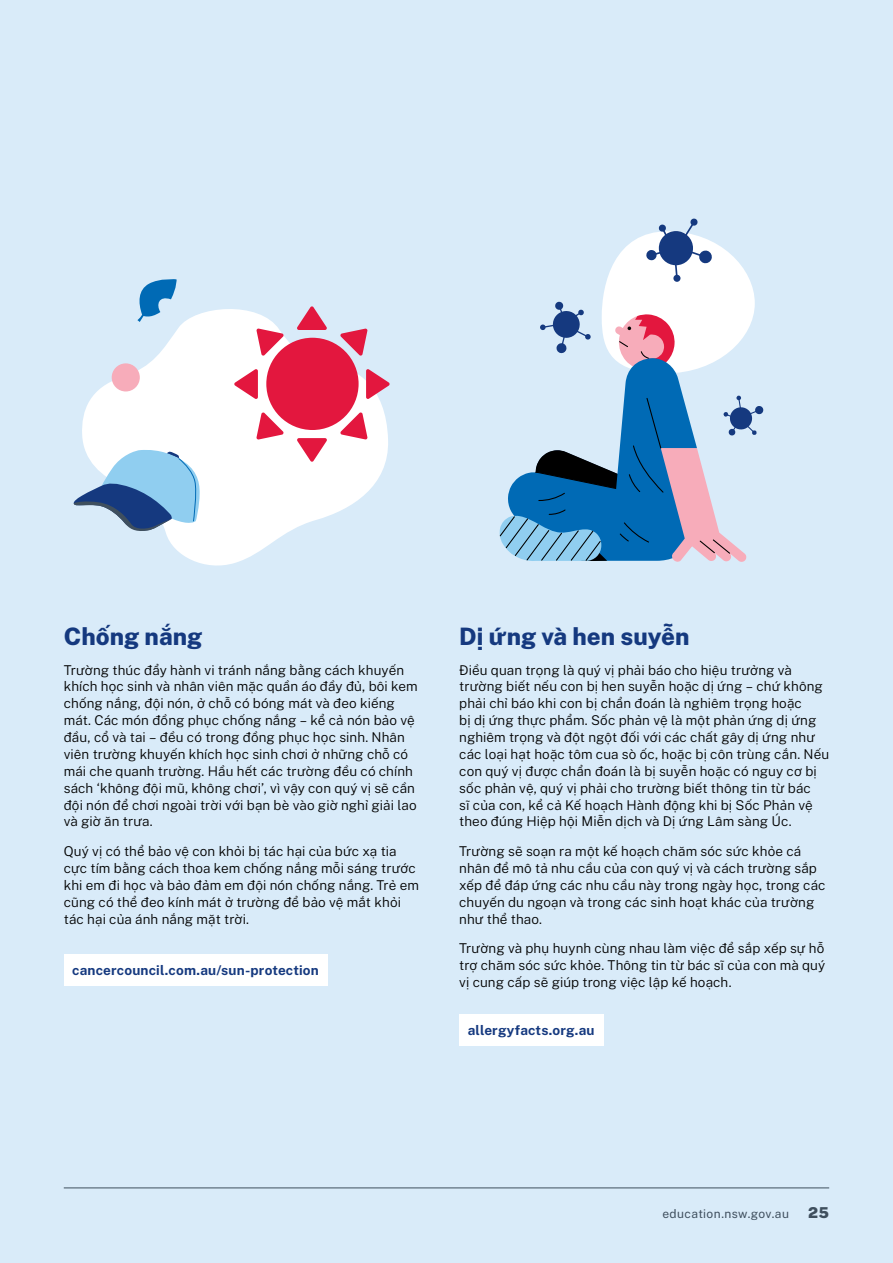
<style>
.page{position:relative;width:893px;height:1263px;background:#d9ebf9}
.page>*{position:absolute;margin:0;border:0;box-sizing:border-box;transform-origin:0 0}
._03_Heading_3{font:800 24px "Public Sans";color:#15397f}
.t1{font:900 15px "Public Sans";color:#3f4f5e}
._04_Body{font:300 13.5px/16.8px "Public Sans";letter-spacing:.01em;color:#000}
._04_Body-2{font:700 13.5px "Public Sans";letter-spacing:.01em;color:#15397f}
.t2{font:12px "Public Sans";letter-spacing:.035em;color:#3f4f5e}
</style>
<div class="page">
<div style="left:64px;top:954px;width:263px;height:32px;background:#fff"></div>
<div style="left:459px;top:1014px;width:145px;height:32px;background:#fff"></div>
<svg style="left:499px;top:218px;width:265px;height:344px"></svg>
<svg style="left:139px;top:279px;width:38px;height:21px"></svg>
<svg style="left:82px;top:300px;width:306px;height:266px;fill:#fff"></svg>
<div style="left:266px;top:338px;width:93px;height:92px;background:#e3173e;border-radius:50%"></div>
<svg style="left:297px;top:306px;width:30px;height:24px"></svg>
<svg style="left:297px;top:438px;width:30px;height:24px"></svg>
<svg style="left:366px;top:369px;width:24px;height:30px"></svg>
<svg style="left:234px;top:369px;width:24px;height:30px"></svg>
<svg style="left:340px;top:412px;width:27px;height:27px"></svg>
<svg style="left:256px;top:329px;width:28px;height:27px"></svg>
<svg style="left:256px;top:412px;width:27px;height:27px"></svg>
<svg style="left:340px;top:329px;width:27px;height:27px"></svg>
<svg style="left:74px;top:450px;width:126px;height:81px"></svg>
<svg style="left:112px;top:363px;width:28px;height:28px"></svg>
<div style="left:114px;top:366px;width:23px;height:23px;background:#f7acba;border-radius:50%"></div>
<hr style="left:64px;top:1188px;width:765px;height:1px;background:#3f4f5e">
<h3 class="_03_Heading_3" style="left:64px;top:620px;width:140px">Chống nắng</h3>
<p class="_04_Body" style="left:64px;top:661px;width:355px">Trường thúc đẩy hành vi tránh nắng bằng cách khuyến khích học sinh và nhân viên mặc quần áo đầy đủ, bôi kem chống nắng, đội nón, ở chỗ có bóng mát và đeo kiếng mát. Các món đồng phục chống nắng – kể cả nón bảo vệ đầu, cổ và tai – đều có trong đồng phục học sinh. Nhân viên trường khuyến khích học sinh chơi ở những chỗ có mái che quanh trường. Hầu hết các trường đều có chính sách ‘không đội mũ, không chơi’, vì vậy con quý vị sẽ cần đội nón để chơi ngoài trời với bạn bè vào giờ nghỉ giải lao và giờ ăn trưa.</p>
<p class="_04_Body" style="left:64px;top:842px;width:357px">Quý vị có thể bảo vệ con khỏi bị tác hại của bức xạ tia cực tím bằng cách thoa kem chống nắng mỗi sáng trước khi em đi học và bảo đảm em đội nón chống nắng. Trẻ em cũng có thể đeo kính mát ở trường để bảo vệ mắt khỏi tác hại của ánh nắng mặt trời.</p>
<p class="_04_Body-2" style="left:72px;top:961px;width:248px">cancercouncil.com.au/sun-protection</p>
<h3 class="_03_Heading_3" style="left:459px;top:620px;width:232px">Dị ứng và hen suyễn</h3>
<p class="_04_Body" style="left:459px;top:661px;width:371px">Điều quan trọng là quý vị phải báo cho hiệu trưởng và trường biết nếu con bị hen suyễn hoặc dị ứng – chứ không phải chỉ báo khi con bị chẩn đoán là nghiêm trọng hoặc<br>bị dị ứng thực phẩm. Sốc phản vệ là một phản ứng dị ứng nghiêm trọng và đột ngột đối với các chất gây dị ứng như các loại hạt hoặc tôm cua sò ốc, hoặc bị côn trùng cắn. Nếu con quý vị được chẩn đoán là bị suyễn hoặc có nguy cơ bị sốc phản vệ, quý vị phải cho trường biết thông tin từ bác<br>sĩ của con, kể cả Kế hoạch Hành động khi bị Sốc Phản vệ theo đúng Hiệp hội Miễn dịch và Dị ứng Lâm sàng Úc.</p>
<p class="_04_Body" style="left:459px;top:842px;width:368px">Trường sẽ soạn ra một kế hoạch chăm sóc sức khỏe cá nhân để mô tả nhu cầu của con quý vị và cách trường sắp xếp để đáp ứng các nhu cầu này trong ngày học, trong các chuyến du ngoạn và trong các sinh hoạt khác của trường như thể thao.</p>
<p class="_04_Body" style="left:459px;top:939px;width:368px;text-align:justify">Trường và phụ huynh cùng nhau làm việc để sắp xếp sự hỗ trợ chăm sóc sức khỏe. Thông tin từ bác sĩ của con mà quý vị cung cấp sẽ giúp trong việc lập kế hoạch.</p>
<p class="_04_Body-2" style="left:468px;top:1021px;width:128px">allergyfacts.org.au</p>
<p class="t2" style="left:662px;top:1205px;width:128px">education.nsw.gov.au</p>
<p class="t1" style="left:808px;top:1202px;width:23px">25</p>
</div>
